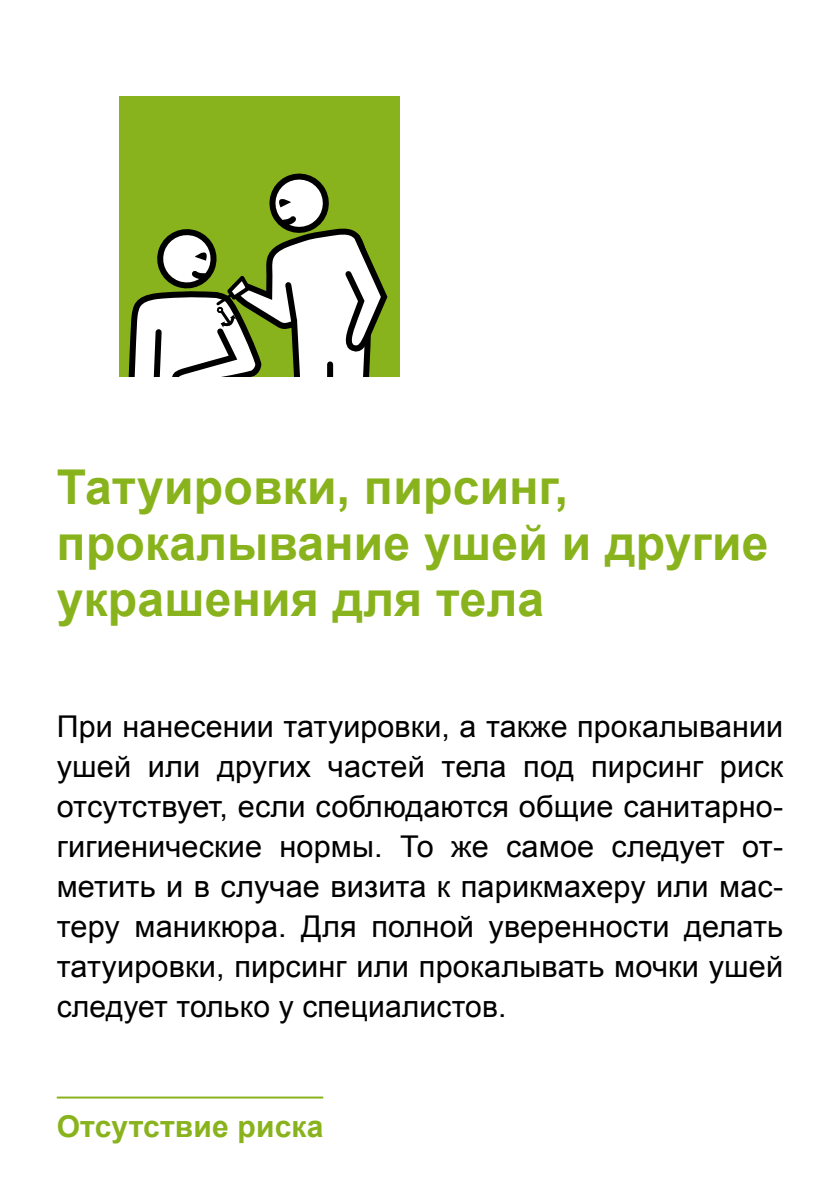
<style>
.page{position:relative;width:840px;height:1191px;background:#fff}
.page>*{position:absolute;margin:0;border:0;box-sizing:border-box;transform-origin:0 0}
.Headline{font:700 48px/56px "Arial";letter-spacing:.005em;color:#89b31c}
.Fließtext{font:30px/40px "Arial";letter-spacing:.005em;color:#000;text-align:justify}
.Fließtext-2{font:700 30px "Arial";letter-spacing:.005em;color:#89b31c}
</style>
<div class="page">
<hr style="left:57px;top:1096px;width:266px;height:2px;background:#89b31c">
<div style="left:119px;top:97px;width:280px;height:280px;background:#89b31c"></div>
<svg style="left:128px;top:173px;width:260px;height:204px"></svg>
<p class="Headline" style="left:57px;top:460px;width:713px">Татуировки, пирсинг, прокалывание ушей и другие украшения для тела</p>
<p class="Fließtext" style="left:57px;top:706px;width:727px">При нанесении татуировки, а также прокалывании ушей или других частей тела под пирсинг риск отсутствует, если соблюдаются общие санитарно&shy;гигиенические нормы. То же самое следует от&shy;метить и в случае визита к парикмахеру или мас&shy;теру маникюра. Для полной уверенности делать татуировки, пирсинг или прокалывать мочки ушей следует только у специалистов.</p>
<p class="Fließtext-2" style="left:57px;top:1106px;width:268px">Отсутствие риска</p>
</div>
